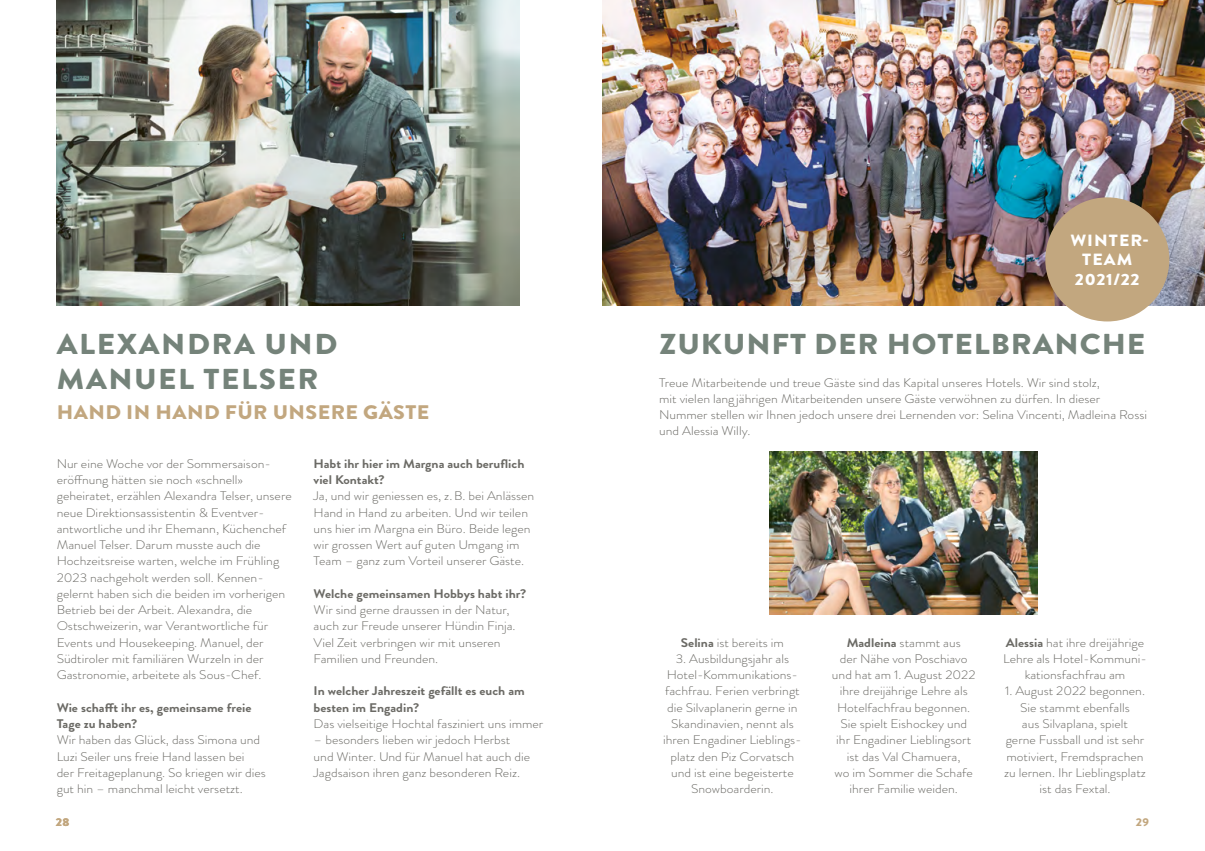
<style>
.page{position:relative;width:1205px;height:851px;background:#fff}
.page>*{position:absolute;margin:0;border:0;box-sizing:border-box;transform-origin:0 0}
.t1{font:900 28.75px/34.5px "Brandon Grotesque";letter-spacing:.045em;color:#75837a;scale:1.09 1}
.t2{font:900 19.62px "Brandon Grotesque";letter-spacing:.02em;color:#c2a77f;scale:1.09 1}
.t3{font:900 16.25px/19.5px "Brandon Grotesque";letter-spacing:.06em;color:#fff;text-align:center;scale:1.09 1}
.t4{font:300 12.5px/16.2px "Brandon Grotesque";color:#6b6a65;scale:1.09 1}
.t5{font:700 12.5px/16.2px "Brandon Grotesque";color:#6b6a65;scale:1.09 1}
.t6{font:900 11.25px "Brandon Grotesque";color:#c2a77f;scale:1.09 1}
.s1{font-weight:700}
</style>
<div class="page">
<img style="left:602px;top:0;width:603px;height:305px">
<div style="left:1045px;top:197px;width:124px;height:124px;background:#c2a77f;border-radius:50%"></div>
<img style="left:769px;top:451px;width:269px;height:163px">
<img style="left:57px;top:0;width:462px;height:305px">
<h1 class="t1" style="left:57px;top:327px;width:259px">ALEXANDRA UND<br>MANUEL TELSER</h1>
<h2 class="t2" style="left:57px;top:398px;width:343px">HAND IN HAND FÜR UNSERE GÄSTE</h2>
<p class="t4" style="left:57px;top:455px;width:217px">Nur eine Woche vor der Sommersaison&shy;eröffnung hätten sie noch «schnell» geheiratet, erzählen Alexandra Telser, unsere neue Direktionsassistentin &amp; Eventver&shy;antwortliche und ihr Ehemann, Küchenchef Manuel Telser. Darum musste auch die Hochzeitsreise warten, welche im Frühling 2023 nachgeholt werden soll. Kennen&shy;gelernt haben sich die beiden im vorherigen Betrieb bei der Arbeit. Alexandra, die Ostschweizerin, war Verantwortliche für Events und Housekeeping. Manuel, der Südtiroler mit familiären Wurzeln in der Gastronomie, arbeitete als Sous-Chef.</p>
<p class="t5" style="left:57px;top:699px;width:180px">Wie schafft ihr es, gemeinsame freie<br>Tage zu haben?</p>
<p class="t4" style="left:57px;top:731px;width:193px">Wir haben das Glück, dass Simona und Luzi Seiler uns freie Hand lassen bei<br>der Freitageplanung. So kriegen wir dies gut hin – manchmal leicht versetzt.</p>
<p class="t5" style="left:314px;top:455px;width:195px">Habt ihr hier im Margna auch beruflich viel Kontakt?</p>
<p class="t4" style="left:314px;top:488px;width:204px">Ja, und wir geniessen es, z.B. bei Anlässen Hand in Hand zu arbeiten. Und wir teilen uns hier im Margna ein Büro. Beide legen wir grossen Wert auf guten Umgang im Team – ganz zum Vorteil unserer Gäste.</p>
<p class="t5" style="left:314px;top:585px;width:197px">Welche gemeinsamen Hobbys habt ihr?</p>
<p class="t4" style="left:314px;top:601px;width:187px">Wir sind gerne draussen in der Natur, auch zur Freude unserer Hündin Finja.<br>Viel Zeit verbringen wir mit unseren Familien und Freunden.</p>
<p class="t5" style="left:314px;top:683px;width:195px">In welcher Jahreszeit gefällt es euch am besten im Engadin?</p>
<p class="t4" style="left:314px;top:715px;width:212px">Das vielseitige Hochtal fasziniert uns immer</p>
<p class="t4" style="left:314px;top:731px;width:200px">– besonders lieben wir jedoch Herbst und Winter. Und für Manuel hat auch die<br>Jagdsaison ihren ganz besonderen Reiz.</p>
<h3 class="t3" style="left:1070px;top:230px;width:74px">WINTER-<br>TEAM<br>2021/22</h3>
<h1 class="t1" style="left:659px;top:327px;width:447px">ZUKUNFT DER HOTELBRANCHE</h1>
<p class="t4" style="left:659px;top:374px;width:449px">Treue Mitarbeitende und treue Gäste sind das Kapital unseres Hotels. Wir sind stolz,<br>mit vielen lang jährigen Mitarbeitenden unsere Gäste verwöhnen zu dürfen. In dieser Nummer stellen wir Ihnen jedoch unsere drei Lernenden vor: Selina Vincenti, Madleina Rossi und Alessia Willy.</p>
<p class="t4" style="left:681px;top:634px;width:96px"><span class="s1">Selina</span> ist bereits im</p>
<p class="t4" style="left:663px;top:650px;width:129px;text-align:center">3. Ausbildungsjahr als<br>Hotel-Kommunikations&shy;fachfrau. Ferien verbringt die Silvaplanerin gerne in<br>Skandinavien, nennt als ihren Engadiner Lieblings&shy;platz den Piz Corvatsch und ist eine begeisterte<br>Snowboarderin.</p>
<p class="t4" style="left:832px;top:634px;width:133px;text-align:center"><span class="s1">Madleina</span> stammt aus<br>der Nähe von Poschiavo und hat am 1. August 2022 ihre dreijährige Lehre als<br>Hotelfachfrau begonnen.<br>Sie spielt Eishockey und ihr Engadiner Lieblingsort ist das Val Chamuera,<br>wo im Sommer die Schafe ihrer Familie weiden.</p>
<p class="t4" style="left:1003px;top:634px;width:134px;text-align:center"><span class="s1">Alessia</span> hat ihre dreijährige<br>Lehre als Hotel-Kommuni&shy;kationsfachfrau am</p>
<p class="t4" style="left:1004px;top:683px;width:132px;text-align:center">1. August 2022 begonnen.<br>Sie stammt ebenfalls<br>aus Silvaplana, spielt<br>gerne Fussball und ist sehr motiviert, Fremdsprachen zu lernen. Ihr Lieblingsplatz ist das Fextal.</p>
<p class="t6" style="left:56px;top:813px;width:14px">28</p>
<p class="t6" style="left:1136px;top:813px;width:14px">29</p>
</div>
